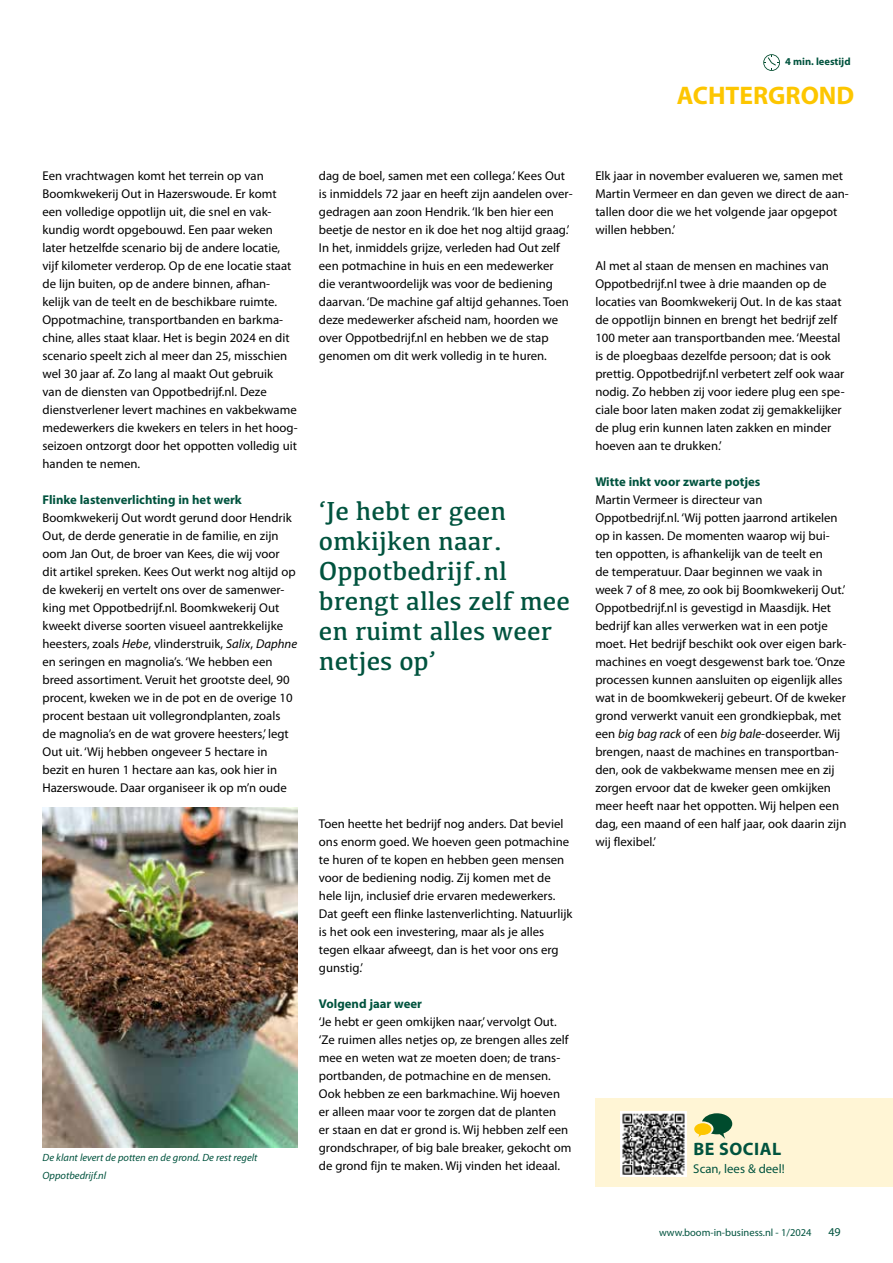
<style>
.page{position:relative;width:893px;height:1263px;background:#fff}
.page>*{position:absolute;margin:0;border:0;box-sizing:border-box;transform-origin:0 0}
.t1{font:27px/30px "Kefa";color:#00533e}
.t2{font:700 25.5px "Myriad Pro";color:#fdc600}
.t3{font:700 18px "Myriad Pro";letter-spacing:.03em;color:#00533e}
.t4{font:12.75px/18px "Myriad Pro";color:#000}
.t5{font:700 12.75px "Myriad Pro";color:#00533e}
.t6{font:12.75px "Myriad Pro";color:#00533e}
.t7{font:12px "Myriad Pro";color:#00533e}
.t8{font:italic 10.5px/18px "Myriad Pro";color:#00533e}
.t9{font:10.5px "Myriad Pro";color:#00533e}
.t10{font:700 10.5px "Myriad Pro";color:#00533e}
.s1{font-style:italic}
</style>
<div class="page">
<img style="left:43px;top:808px;width:255px;height:339px">
<svg style="left:763px;top:54px;width:17px;height:17px"></svg>
<div style="left:595px;top:1098px;width:298px;height:88px;background:#fff5d5"></div>
<img style="left:621px;top:1111px;width:65px;height:66px">
<svg style="left:694px;top:1113px;width:38px;height:26px"></svg>
<p class="t10" style="left:785px;top:55px;width:67px">4 min. leestijd</p>
<h2 class="t2" style="left:677px;top:79px;width:179px">ACHTERGROND</h2>
<p class="t4" style="left:43px;top:167px;width:257px">Een vrachtwagen komt het terrein op van Boomkwekerij Out in Hazerswoude. Er komt een volledige oppotlijn uit, die snel en vak&shy;kundig wordt opgebouwd. Een paar weken later hetzelfde scenario bij de andere locatie, vijf kilometer verderop. Op de ene locatie staat de lijn buiten, op de andere binnen, afhan&shy;kelijk van de teelt en de beschikbare ruimte.<br>Oppotmachine, transportbanden en barkma&shy;chine, alles staat klaar. Het is begin 2024 en dit scenario speelt zich al meer dan 25, misschien wel 30 jaar af. Zo lang al maakt Out gebruik<br>van de diensten van Oppotbedrijf.nl. Deze dienstverlener levert machines en vakbekwame medewerkers die kwekers en telers in het hoog&shy;seizoen ontzorgt door het oppotten volledig uit handen te nemen.</p>
<p class="t5" style="left:43px;top:491px;width:201px">Flinke lastenverlichting in het werk</p>
<p class="t4" style="left:43px;top:509px;width:256px">Boomkwekerij Out wordt gerund door Hendrik Out, de derde generatie in de familie, en zijn oom Jan Out, de broer van Kees, die wij voor dit artikel spreken. Kees Out werkt nog altijd op de kwekerij en vertelt ons over de samenwer&shy;king met Oppotbedrijf.nl. Boomkwekerij Out kweekt diverse soorten visueel aantrekkelijke heesters, zoals <span class="s1">Hebe</span>, vlinderstruik, <span class="s1">Salix</span>, <span class="s1">Daphne </span>en seringen en magnolia’s. ‘We hebben een breed assortiment. Veruit het grootste deel, 90 procent, kweken we in de pot en de overige 10 procent bestaan uit vollegrondplanten, zoals de magnolia’s en de wat grovere heesters,’ legt Out uit. ‘Wij hebben ongeveer 5 hectare in<br>bezit en huren 1 hectare aan kas, ook hier in Hazerswoude. Daar organiseer ik op m’n oude</p>
<p class="t8" style="left:43px;top:1148px;width:216px">De klant levert de potten en de grond. De rest regelt<br>Oppotbedrijf.nl</p>
<p class="t4" style="left:319px;top:167px;width:255px">dag de boel, samen met een collega.’ Kees Out is inmiddels 72 jaar en heeft zijn aandelen over&shy;gedragen aan zoon Hendrik. ‘Ik ben hier een beetje de nestor en ik doe het nog altijd graag.’ In het, inmiddels grijze, verleden had Out zelf een potmachine in huis en een medewerker die verantwoordelijk was voor de bediening daarvan. ‘De machine gaf altijd gehannes. Toen deze medewerker afscheid nam, hoorden we over Oppotbedrijf.nl en hebben we de stap genomen om dit werk volledig in te huren.</p>
<h1 class="t1" style="left:319px;top:495px;width:253px">‘Je hebt er geen omkijken naar.<br>Oppotbedrijf.nl brengt alles zelf mee en ruimt alles weer netjes op’</h1>
<p class="t4" style="left:319px;top:815px;width:255px">Toen heette het bedrijf nog anders. Dat beviel ons enorm goed. We hoeven geen potmachine te huren of te kopen en hebben geen mensen voor de bediening nodig. Zij komen met de hele lijn, inclusief drie ervaren medewerkers.<br>Dat geeft een flinke lastenverlichting. Natuurlijk is het ook een investering, maar als je alles tegen elkaar afweegt, dan is het voor ons erg gunstig.’</p>
<p class="t5" style="left:319px;top:996px;width:105px">Volgend jaar weer</p>
<p class="t4" style="left:319px;top:1013px;width:254px">‘Je hebt er geen omkijken naar,’ vervolgt Out. ‘Ze ruimen alles netjes op, ze brengen alles zelf mee en weten wat ze moeten doen; de trans&shy;portbanden, de potmachine en de mensen.<br>Ook hebben ze een barkmachine. Wij hoeven er alleen maar voor te zorgen dat de planten<br>er staan en dat er grond is. Wij hebben zelf een grondschraper, of big bale breaker, gekocht om de grond fijn te maken. Wij vinden het ideaal.</p>
<p class="t4" style="left:595px;top:167px;width:255px">Elk jaar in november evalueren we, samen met Martin Vermeer en dan geven we direct de aan&shy;tallen door die we het volgende jaar opgepot willen hebben.’</p>
<p class="t4" style="left:595px;top:257px;width:251px">Al met al staan de mensen en machines van Oppotbedrijf.nl twee à drie maanden op de locaties van Boomkwekerij Out. In de kas staat de oppotlijn binnen en brengt het bedrijf zelf 100 meter aan transportbanden mee. ‘Meestal is de ploegbaas dezelfde persoon; dat is ook prettig. Oppotbedrijf.nl verbetert zelf ook waar nodig. Zo hebben zij voor iedere plug een spe&shy;ciale boor laten maken zodat zij gemakkelijker de plug erin kunnen laten zakken en minder hoeven aan te drukken.’</p>
<p class="t5" style="left:595px;top:474px;width:167px">Witte inkt voor zwarte potjes</p>
<p class="t4" style="left:595px;top:491px;width:253px">Martin Vermeer is directeur van Oppotbedrijf.nl. ‘Wij potten jaarrond artikelen op in kassen. De momenten waarop wij bui&shy;ten oppotten, is afhankelijk van de teelt en<br>de temperatuur. Daar beginnen we vaak in week 7 of 8 mee, zo ook bij Boomkwekerij Out.’ Oppotbedrijf.nl is gevestigd in Maasdijk. Het bedrijf kan alles verwerken wat in een potje moet. Het bedrijf beschikt ook over eigen bark&shy;machines en voegt desgewenst bark toe. ‘Onze processen kunnen aansluiten op eigenlijk alles wat in de boomkwekerij gebeurt. Of de kweker grond verwerkt vanuit een grondkiepbak, met een <span class="s1">big bag rack</span> of een <span class="s1">big bale</span>-doseerder. Wij brengen, naast de machines en transportban&shy;den, ook de vakbekwame mensen mee en zij zorgen ervoor dat de kweker geen omkijken meer heeft naar het oppotten. Wij helpen een dag, een maand of een half jaar, ook daarin zijn wij flexibel.’</p>
<h3 class="t3" style="left:693px;top:1137px;width:89px">BE SOCIAL</h3>
<p class="t6" style="left:693px;top:1161px;width:93px">Scan, lees &amp; deel!</p>
<p class="t9" style="left:659px;top:1226px;width:154px">www.boom-in-business.nl - 1/2024</p>
<p class="t7" style="left:828px;top:1224px;width:14px">49</p>
</div>
